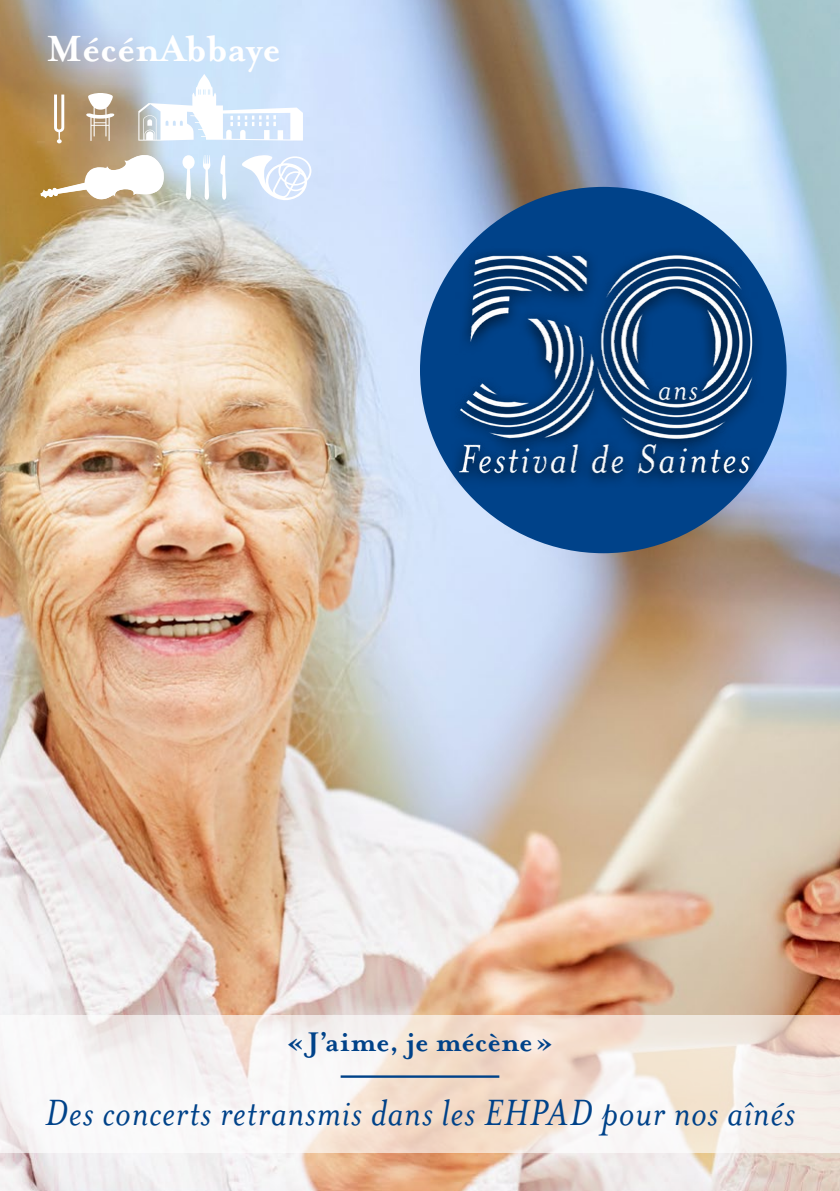
<style>
.page{position:relative;width:840px;height:1191px;background:#fff}
.page>*{position:absolute;margin:0;border:0;box-sizing:border-box;transform-origin:0 0}
.t1{font:italic 42px "Mrs Eaves";letter-spacing:.015em;color:#004289}
.t2{font:700 41.8px "Mrs Eaves";color:#fff}
.t3{font:700 31px "Mrs Eaves";color:#004289}
</style>
<div class="page">
<img style="left:0;top:0;width:839px;height:1191px">
<svg style="left:0;top:1015px;width:839px;height:137px"></svg>
<div style="left:420px;top:187px;width:366px;height:366px;background:#004289;border-radius:50%"></div>
<hr style="left:340px;top:1075px;width:159px;height:2px;background:#004289">
<svg style="left:40px;top:74px;width:271px;height:133px"></svg>
<svg style="left:448px;top:246px;width:315px;height:242px"></svg>
<img style="left:455px;top:252px;width:301px;height:236px">
<p class="t2" style="left:46px;top:25px;width:235px">MécénAbbaye</p>
<p class="t3" style="left:287px;top:1024px;width:268px">«J’aime, je mécène»</p>
<p class="t1" style="left:45px;top:1090px;width:751px">Des concerts retransmis dans les EHPAD pour nos aînés</p>
</div>
